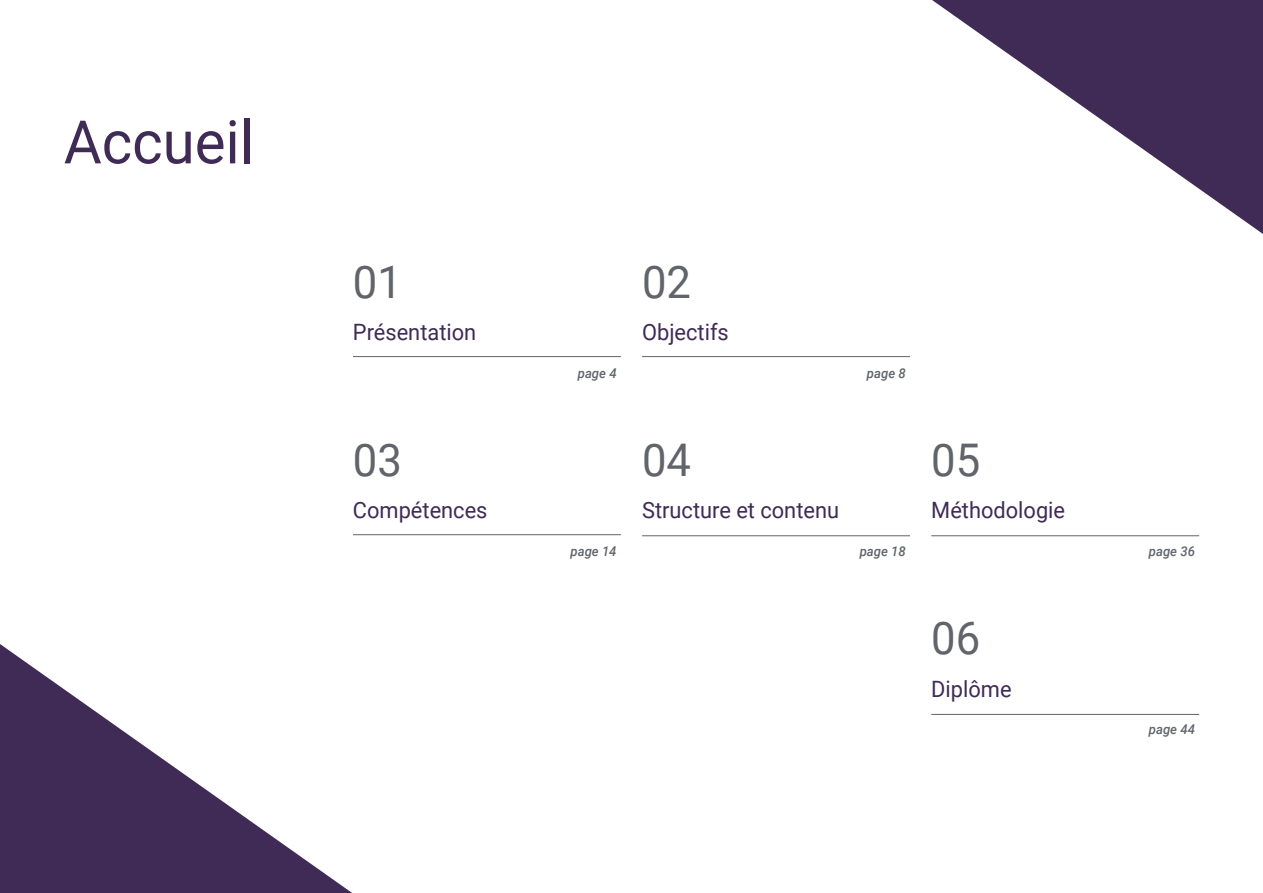
<style>
.page{position:relative;width:1263px;height:893px;background:#fff}
.page>*{position:absolute;margin:0;border:0;box-sizing:border-box;transform-origin:0 0}
.t1{font:60px "Roboto";color:#3f2b56}
.t2{font:45px "Roboto";color:#61646a}
.t3{font:22.5px "Roboto";color:#3f2b56}
.t4{font:italic 500 13.5px "Roboto";color:#61646a}
</style>
<div class="page">
<hr style="left:353px;top:356px;width:268px;height:1px;background:#61646a">
<hr style="left:931px;top:535px;width:268px;height:1px;background:#61646a">
<hr style="left:642px;top:535px;width:268px;height:1px;background:#61646a">
<hr style="left:642px;top:356px;width:268px;height:1px;background:#61646a">
<hr style="left:353px;top:534px;width:268px;height:1px;background:#61646a">
<hr style="left:931px;top:714px;width:268px;height:1px;background:#61646a">
<svg style="left:0;top:644px;width:352px;height:249px"></svg>
<svg style="left:932px;top:0;width:331px;height:234px"></svg>
<h1 class="t1" style="left:64px;top:100px;width:191px">Accueil</h1>
<h2 class="t2" style="left:353px;top:250px;width:51px">01</h2>
<h2 class="t2" style="left:642px;top:250px;width:51px">02</h2>
<p class="t3" style="left:353px;top:316px;width:125px">Présentation</p>
<h2 class="t2" style="left:353px;top:428px;width:51px">03</h2>
<p class="t4" style="left:578px;top:363px;width:40px">page 4</p>
<p class="t3" style="left:642px;top:316px;width:88px">Objectifs</p>
<p class="t4" style="left:867px;top:363px;width:40px">page 8</p>
<h2 class="t2" style="left:642px;top:428px;width:51px">04</h2>
<h2 class="t2" style="left:931px;top:428px;width:51px">05</h2>
<p class="t3" style="left:353px;top:494px;width:136px">Compétences</p>
<p class="t3" style="left:931px;top:494px;width:135px">Méthodologie</p>
<p class="t3" style="left:642px;top:494px;width:198px">Structure et contenu</p>
<p class="t4" style="left:570px;top:542px;width:48px">page 14</p>
<p class="t4" style="left:860px;top:542px;width:48px">page 18</p>
<p class="t4" style="left:1149px;top:542px;width:48px">page 36</p>
<h2 class="t2" style="left:931px;top:607px;width:51px">06</h2>
<p class="t3" style="left:931px;top:673px;width:82px">Diplôme</p>
<p class="t4" style="left:1149px;top:720px;width:48px">page 44</p>
</div>
